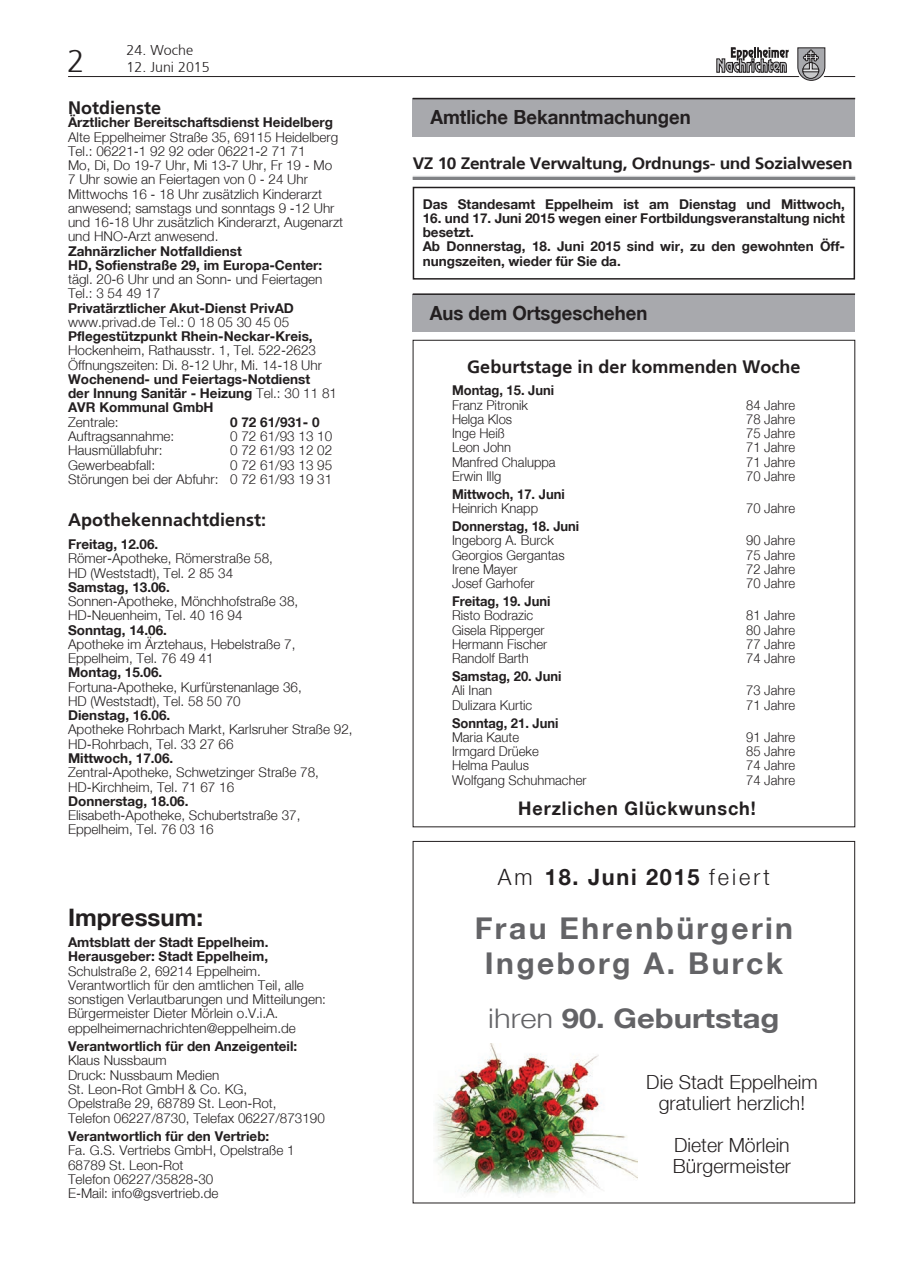
<style>
.page{position:relative;width:902px;height:1280px;background:#fff}
.page>*{position:absolute;margin:0;border:0;box-sizing:border-box;transform-origin:0 0}
.t1{font:300 31.5px "Frutiger";color:#231f20}
.t2{font:700 30px/34.5px "Helvetica Neue";letter-spacing:.08em;color:#636366;text-align:center}
.t3{font:700 27px "Helvetica Neue";color:#636366;scale:1.15 1}
.t4{font:700 24px "Helvetica Neue";color:#231f20}
.t5{font:700 22.5px "Helvetica Neue";letter-spacing:.08em;color:#231f20;scale:.96 1}
.t6{font:300 19.5px/21px "Helvetica Neue";color:#231f20;text-align:center}
.t7{font:700 19.5px "Helvetica Neue";color:#231f20;scale:.95 1}
.t8{font:700 18.75px "Helvetica Neue";letter-spacing:.05em;color:#231f20;scale:.96 1}
.t9{font:700 18px "Frutiger";color:#231f20}
.t10{font:700 16.5px "Frutiger";letter-spacing:-.02em;color:#231f20;scale:1.05 1}
.t11{font:300 14.25px "Frutiger";color:#231f20}
.t12{font:300 13.5px/14.2px "Helvetica Neue";color:#231f20}
.t13{font:700 13.5px/14.2px "Helvetica Neue";color:#231f20}
.t14{font:300 13.5px "Helvetica Neue";color:#231f20;scale:.96 1}
.t15{font:700 13.5px "Helvetica Neue";color:#231f20;scale:.96 1}
.s1{font-weight:300}
</style>
<div class="page">
<hr style="left:68px;top:76px;width:787px;height:1px;background:#231f20">
<svg style="left:716px;top:47px;width:110px;height:34px"></svg>
<div style="left:412px;top:99px;width:443px;height:38px;background:#a8a9ad"></div>
<hr style="left:412px;top:98px;width:443px;height:1px;background:#231f20">
<hr style="left:412px;top:176px;width:443px;height:4px;background:#d1d2d4">
<hr style="left:412px;top:177px;width:443px;height:3px;background:#808285">
<img style="left:435px;top:1044px;width:202px;height:151px">
<div style="left:412px;top:187px;width:443px;height:93px;border:2px solid #231f20"></div>
<div style="left:412px;top:294px;width:443px;height:37px;background:#a8a9ad"></div>
<hr style="left:412px;top:293px;width:443px;height:2px;background:#231f20">
<h1 class="t1" style="left:67px;top:45px;width:19px">2</h1>
<p class="t11" style="left:126px;top:43px;width:68px">24. Woche</p>
<p class="t11" style="left:126px;top:60px;width:85px">12. Juni 2015</p>
<h3 class="t9" style="left:68px;top:98px;width:95px">Notdienste</h3>
<p class="t13" style="left:68px;top:116px;width:266px">Ärztlicher Bereitschaftsdienst Heidelberg</p>
<p class="t12" style="left:68px;top:130px;width:277px">Alte Eppelheimer Straße 35, 69115 Heidelberg Tel.: 06221-1 92 92 oder 06221-2 71 71<br>Mo, Di, Do 19-7 Uhr, Mi 13-7 Uhr, Fr 19 - Mo<br>7 Uhr sowie an Feiertagen von 0 - 24 Uhr Mittwochs 16 - 18 Uhr zusätzlich Kinderarzt anwesend; samstags und sonntags 9 -12 Uhr und 16-18 Uhr zusätzlich Kinderarzt, Augenarzt und HNO-Arzt anwesend.</p>
<p class="t13" style="left:68px;top:244px;width:256px">Zahnärzlicher Notfalldienst<br>HD, Sofienstraße 29, im Europa-Center:</p>
<p class="t12" style="left:68px;top:272px;width:256px">tägl. 20-6 Uhr und an Sonn- und Feiertagen<br>Tel.: 3 54 49 17</p>
<p class="t13" style="left:68px;top:301px;width:227px">Privatärztlicher Akut-Dienst PrivAD</p>
<p class="t12" style="left:68px;top:315px;width:223px">www.privad.de Tel.: 0 18 05 30 45 05</p>
<p class="t13" style="left:68px;top:330px;width:246px">Pflegestützpunkt Rhein-Neckar-Kreis,</p>
<p class="t12" style="left:68px;top:344px;width:255px">Hockenheim, Rathausstr. 1, Tel. 522-2623<br>Öffnungszeiten: Di. 8-12 Uhr, Mi. 14-18 Uhr</p>
<p class="t13" style="left:68px;top:372px;width:270px">Wochenend- und Feiertags-Notdienst<br>der Innung Sanitär - Heizung <span class="s1">Tel.: 30 11 81<br></span>AVR Kommunal GmbH</p>
<p class="t12" style="left:68px;top:415px;width:52px">Zentrale:</p>
<p class="t13" style="left:230px;top:415px;width:91px">0 72 61/931- 0</p>
<p class="t12" style="left:68px;top:429px;width:108px">Auftragsannahme:</p>
<p class="t12" style="left:230px;top:429px;width:104px">0 72 61/93 13 10</p>
<p class="t12" style="left:68px;top:444px;width:96px">Hausmüllabfuhr:</p>
<p class="t12" style="left:230px;top:444px;width:104px">0 72 61/93 12 02</p>
<p class="t12" style="left:68px;top:458px;width:89px">Gewerbeabfall:</p>
<p class="t12" style="left:68px;top:458px;width:266px;text-align:right">0 72 61/93 13 95<br>Störungen bei der Abfuhr: 0 72 61/93 19 31</p>
<h3 class="t9" style="left:68px;top:511px;width:200px">Apothekennachtdienst:</h3>
<p class="t13" style="left:68px;top:537px;width:92px">Freitag, 12.06.</p>
<p class="t12" style="left:68px;top:552px;width:206px">Römer-Apotheke, Römerstraße 58,<br>HD (Weststadt), Tel. 2 85 34</p>
<p class="t13" style="left:68px;top:580px;width:103px">Samstag, 13.06.</p>
<p class="t12" style="left:68px;top:594px;width:232px">Sonnen-Apotheke, Mönchhofstraße 38,<br>HD-Neuenheim, Tel. 40 16 94</p>
<p class="t13" style="left:68px;top:623px;width:100px">Sonntag, 14.06.</p>
<p class="t12" style="left:68px;top:637px;width:229px">Apotheke im Ärztehaus, Hebelstraße 7,<br>Eppelheim, Tel. 76 49 41</p>
<p class="t13" style="left:68px;top:666px;width:96px">Montag, 15.06.</p>
<p class="t12" style="left:68px;top:680px;width:235px">Fortuna-Apotheke, Kurfürstenanlage 36,<br>HD (Weststadt), Tel. 58 50 70</p>
<p class="t13" style="left:68px;top:708px;width:104px">Dienstag, 16.06.</p>
<p class="t12" style="left:68px;top:723px;width:286px">Apotheke Rohrbach Markt, Karlsruher Straße 92,<br>HD-Rohrbach, Tel. 33 27 66</p>
<p class="t13" style="left:68px;top:751px;width:107px">Mittwoch, 17.06.</p>
<p class="t12" style="left:68px;top:766px;width:252px">Zentral-Apotheke, Schwetzinger Straße 78,<br>HD-Kirchheim, Tel. 71 67 16</p>
<p class="t13" style="left:68px;top:794px;width:122px">Donnerstag, 18.06.</p>
<p class="t12" style="left:68px;top:808px;width:234px">Elisabeth-Apotheke, Schubertstraße 37,<br>Eppelheim, Tel. 76 03 16</p>
<h3 class="t4" style="left:68px;top:905px;width:137px">Impressum:</h3>
<p class="t13" style="left:68px;top:935px;width:202px">Amtsblatt der Stadt Eppelheim.<br>Herausgeber: Stadt Eppelheim,</p>
<p class="t12" style="left:68px;top:964px;width:259px">Schulstraße 2, 69214 Eppelheim.<br>Verantwortlich für den amtlichen Teil, alle sonstigen Verlautbarungen und Mitteilungen:<br>Bürgermeister Dieter Mörlein o.V.i.A. eppelheimernachrichten@eppelheim.de</p>
<p class="t13" style="left:68px;top:1039px;width:231px">Verantwortlich für den Anzeigenteil:</p>
<p class="t12" style="left:68px;top:1054px;width:258px">Klaus Nussbaum<br>Druck: Nussbaum Medien<br>St. Leon-Rot GmbH &amp; Co. KG,<br>Opelstraße 29, 68789 St. Leon-Rot,<br>Telefon 06227/8730, Telefax 06227/873190</p>
<p class="t13" style="left:68px;top:1129px;width:203px">Verantwortlich für den Vertrieb:</p>
<p class="t12" style="left:68px;top:1144px;width:228px">Fa. G.S. Vertriebs GmbH, Opelstraße 1<br>68789 St. Leon-Rot<br>Telefon 06227/35828-30<br>E-Mail: info@gsvertrieb.de</p>
<h3 class="t7" style="left:430px;top:107px;width:276px">Amtliche Bekanntmachungen</h3>
<p class="t10" style="left:412px;top:155px;width:420px">VZ 10 Zentrale Verwaltung, Ordnungs- und Sozialwesen</p>
<p class="t13" style="left:422px;top:197px;width:424px">Das Standesamt Eppelheim ist am Dienstag und Mittwoch,</p>
<p class="t13" style="left:422px;top:211px;width:424px">16. und 17. Juni 2015 wegen einer Fortbildungsveranstaltung nicht besetzt.<br>Ab Donnerstag, 18. Juni 2015 sind wir, zu den gewohnten Öff&shy;nungszeiten, wieder für Sie da.</p>
<h3 class="t7" style="left:429px;top:303px;width:230px">Aus dem Ortsgeschehen</h3>
<h3 class="t9" style="left:467px;top:357px;width:335px">Geburtstage in der kommenden Woche</h3>
<p class="t15" style="left:452px;top:383px;width:108px">Montag, 15. Juni</p>
<p class="t14" style="left:452px;top:398px;width:81px">Franz Pitronik</p>
<p class="t14" style="left:746px;top:398px;width:53px">84 Jahre</p>
<p class="t14" style="left:452px;top:412px;width:64px">Helga Klos</p>
<p class="t14" style="left:746px;top:412px;width:53px">78 Jahre</p>
<p class="t14" style="left:452px;top:426px;width:56px">Inge Heiß</p>
<p class="t14" style="left:746px;top:426px;width:53px">75 Jahre</p>
<p class="t14" style="left:452px;top:440px;width:63px">Leon John</p>
<p class="t14" style="left:746px;top:440px;width:53px">71 Jahre</p>
<p class="t14" style="left:452px;top:455px;width:109px">Manfred Chaluppa</p>
<p class="t14" style="left:746px;top:455px;width:53px">71 Jahre</p>
<p class="t14" style="left:452px;top:469px;width:53px">Erwin Illg</p>
<p class="t14" style="left:746px;top:469px;width:53px">70 Jahre</p>
<p class="t15" style="left:452px;top:487px;width:119px">Mittwoch, 17. Juni</p>
<p class="t14" style="left:452px;top:501px;width:91px">Heinrich Knapp</p>
<p class="t14" style="left:746px;top:501px;width:53px">70 Jahre</p>
<p class="t15" style="left:452px;top:519px;width:134px">Donnerstag, 18. Juni</p>
<p class="t14" style="left:452px;top:533px;width:107px">Ingeborg A. Burck</p>
<p class="t14" style="left:746px;top:533px;width:53px">90 Jahre</p>
<p class="t14" style="left:452px;top:548px;width:119px">Georgios Gergantas</p>
<p class="t14" style="left:746px;top:548px;width:53px">75 Jahre</p>
<p class="t14" style="left:452px;top:562px;width:70px">Irene Mayer</p>
<p class="t14" style="left:746px;top:562px;width:53px">72 Jahre</p>
<p class="t14" style="left:452px;top:576px;width:87px">Josef Garhofer</p>
<p class="t14" style="left:746px;top:576px;width:53px">70 Jahre</p>
<p class="t15" style="left:452px;top:594px;width:104px">Freitag, 19. Juni</p>
<p class="t14" style="left:452px;top:608px;width:86px">Risto Bodrazic</p>
<p class="t14" style="left:746px;top:608px;width:53px">81 Jahre</p>
<p class="t14" style="left:452px;top:623px;width:98px">Gisela Ripperger</p>
<p class="t14" style="left:746px;top:623px;width:53px">80 Jahre</p>
<p class="t14" style="left:452px;top:637px;width:101px">Hermann Fischer</p>
<p class="t14" style="left:746px;top:637px;width:53px">77 Jahre</p>
<p class="t14" style="left:452px;top:651px;width:81px">Randolf Barth</p>
<p class="t14" style="left:746px;top:651px;width:53px">74 Jahre</p>
<p class="t15" style="left:452px;top:669px;width:115px">Samstag, 20. Juni</p>
<p class="t14" style="left:452px;top:684px;width:43px">Ali Inan</p>
<p class="t14" style="left:746px;top:684px;width:53px">73 Jahre</p>
<p class="t14" style="left:452px;top:698px;width:85px">Dulizara Kurtic</p>
<p class="t14" style="left:746px;top:698px;width:53px">71 Jahre</p>
<p class="t15" style="left:452px;top:716px;width:112px">Sonntag, 21. Juni</p>
<p class="t14" style="left:452px;top:730px;width:71px">Maria Kaute</p>
<p class="t14" style="left:746px;top:730px;width:53px">91 Jahre</p>
<p class="t14" style="left:452px;top:744px;width:92px">Irmgard Drüeke</p>
<p class="t14" style="left:746px;top:744px;width:53px">85 Jahre</p>
<p class="t14" style="left:452px;top:759px;width:82px">Helma Paulus</p>
<p class="t14" style="left:746px;top:759px;width:53px">74 Jahre</p>
<p class="t14" style="left:452px;top:773px;width:142px">Wolfgang Schuhmacher</p>
<p class="t14" style="left:746px;top:773px;width:53px">74 Jahre</p>
<h3 class="t8" style="left:518px;top:798px;width:249px">Herzlichen Glückwunsch!</h3>
<h3 class="t5" style="left:498px;top:865px;width:285px"><span class="s1">Am</span> 18. Juni 2015 <span class="s1">feiert</span></h3>
<h2 class="t2" style="left:474px;top:912px;width:320px">Frau Ehrenbürgerin<br>Ingeborg A. Burck</h2>
<h3 class="t3" style="left:488px;top:1004px;width:255px"><span class="s1">ihren</span> 90. Geburtstag</h3>
<h3 class="t6" style="left:646px;top:1072px;width:173px">Die Stadt Eppelheim gratuliert herzlich!</h3>
<h3 class="t6" style="left:672px;top:1135px;width:120px;text-align:left">Dieter Mörlein<br>Bürgermeister</h3>
</div>
